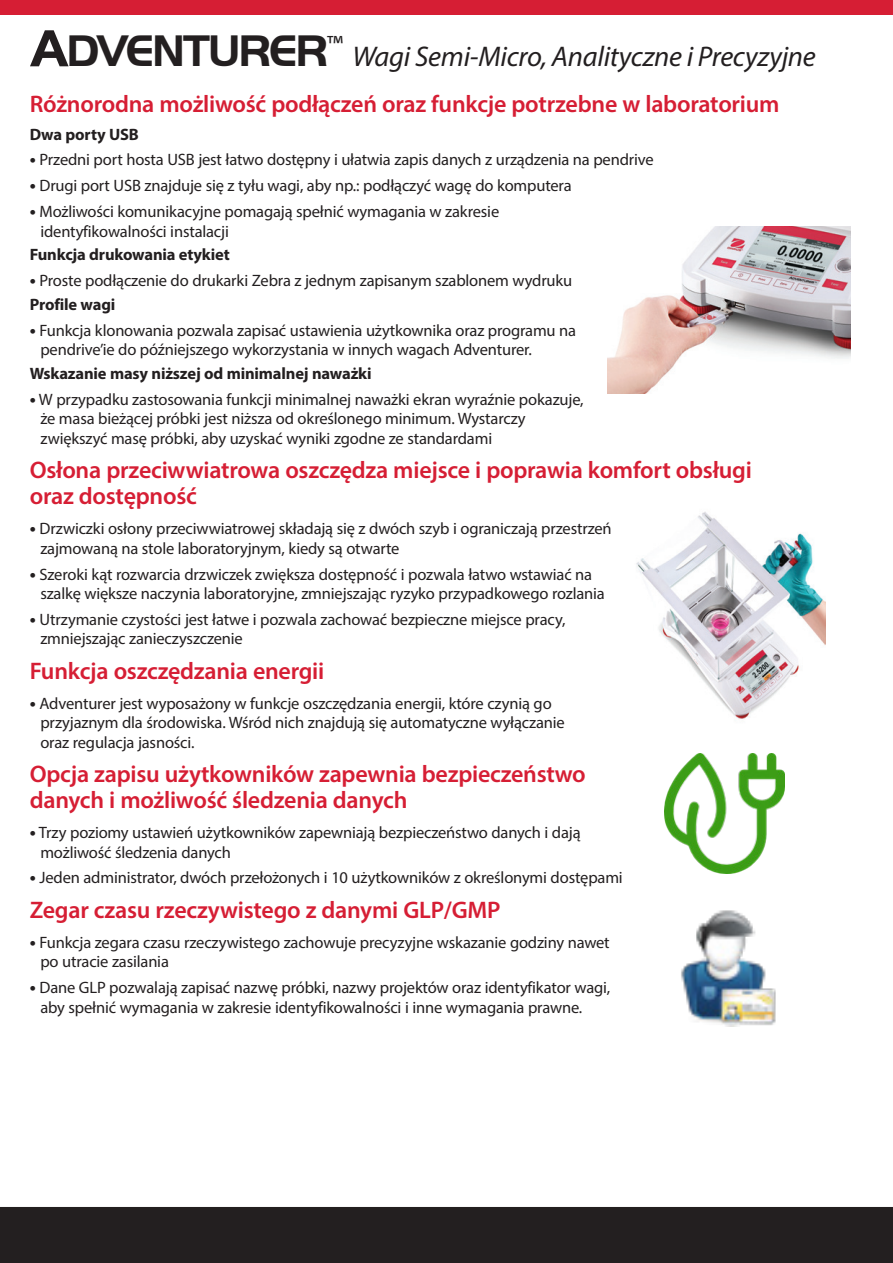
<style>
.page{position:relative;width:893px;height:1263px;background:#fff}
.page>*{position:absolute;margin:0;border:0;box-sizing:border-box;transform-origin:0 0}
.Back_Product_Name{font:italic 28.5px "Myriad Pro";letter-spacing:-.01em;color:#231f20}
.Interior_Paragraph_Head{font:600 24px/25.8px "Myriad Pro";letter-spacing:-.01em;color:#d61e34}
.Interior_Copy_Text{font:16.5px/19.5px "Myriad Pro";letter-spacing:-.01em;color:#231f20}
.Interior_Copy_Text-2{font:700 16.5px "Myriad Pro";letter-spacing:-.01em;color:#231f20}
.s1{font-family:"Handel Got D";font-weight:700;font-style:normal;font-size:54px}
.s2{font-family:"Handel Got D";font-weight:700;font-style:normal;font-size:45.9px}
.s3{font-weight:700;font-size:18px}
</style>
<div class="page">
<div style="left:0;top:0;width:893px;height:15px;background:#d61e34"></div>
<div style="left:0;top:1207px;width:893px;height:56px;background:#231f20"></div>
<img style="left:636px;top:512px;width:190px;height:207px">
<img style="left:608px;top:226px;width:242px;height:167px">
<img style="left:664px;top:754px;width:120px;height:120px">
<img style="left:681px;top:910px;width:95px;height:116px">
<p class="Back_Product_Name" style="left:30px;top:39px;width:787px"><span class="s1">A</span><span class="s2">DVENTURER</span><sup>™</sup> Wagi Semi-Micro, Analityczne i Precyzyjne</p>
<p class="Interior_Paragraph_Head" style="left:30px;top:90px;width:751px">Różnorodna możliwość podłączeń oraz funkcje potrzebne w laboratorium</p>
<p class="Interior_Copy_Text-2" style="left:30px;top:123px;width:111px">Dwa porty USB</p>
<p class="Interior_Copy_Text" style="left:30px;top:150px;width:625px"><span class="s3">•</span> Przedni port hosta USB jest łatwo dostępny i ułatwia zapis danych z urządzenia na pendrive</p>
<p class="Interior_Copy_Text" style="left:30px;top:176px;width:543px"><span class="s3">•</span> Drugi port USB znajduje się z tyłu wagi, aby np.: podłączyć wagę do komputera</p>
<p class="Interior_Copy_Text" style="left:40px;top:202px;width:460px;text-indent:-11px"><span class="s3">•</span> Możliwości komunikacyjne pomagają spełnić wymagania w zakresie identyfikowalności instalacji</p>
<p class="Interior_Copy_Text-2" style="left:30px;top:244px;width:202px">Funkcja drukowania etykiet</p>
<p class="Interior_Copy_Text" style="left:30px;top:271px;width:544px"><span class="s3">•</span> Proste podłączenie do drukarki Zebra z jednym zapisanym szablonem wydruku</p>
<p class="Interior_Copy_Text-2" style="left:30px;top:294px;width:87px">Profile wagi</p>
<p class="Interior_Copy_Text" style="left:40px;top:320px;width:537px;text-indent:-11px"><span class="s3">•</span> Funkcja klonowania pozwala zapisać ustawienia użytkownika oraz programu na pendrive’ie do późniejszego wykorzystania w innych wagach Adventurer.</p>
<p class="Interior_Copy_Text-2" style="left:30px;top:363px;width:343px">Wskazanie masy niższej od minimalnej naważki</p>
<p class="Interior_Copy_Text" style="left:40px;top:389px;width:545px;text-indent:-11px"><span class="s3">•</span> W przypadku zastosowania funkcji minimalnej naważki ekran wyraźnie pokazuje, że masa bieżącej próbki jest niższa od określonego minimum. Wystarczy zwiększyć masę próbki, aby uzyskać wyniki zgodne ze standardami</p>
<p class="Interior_Paragraph_Head" style="left:30px;top:457px;width:723px">Osłona przeciwwiatrowa oszczędza miejsce i poprawia komfort obsługi oraz dostępność</p>
<p class="Interior_Copy_Text" style="left:40px;top:519px;width:573px;text-indent:-11px"><span class="s3">•</span> Drzwiczki osłony przeciwwiatrowej składają się z dwóch szyb i ograniczają przestrzeń zajmowaną na stole laboratoryjnym, kiedy są otwarte</p>
<p class="Interior_Copy_Text" style="left:40px;top:564px;width:566px;text-indent:-11px"><span class="s3">•</span> Szeroki kąt rozwarcia drzwiczek zwiększa dostępność i pozwala łatwo wstawiać na szalkę większe naczynia laboratoryjne, zmniejszając ryzyko przypadkowego rozlania</p>
<p class="Interior_Copy_Text" style="left:40px;top:609px;width:527px;text-indent:-11px"><span class="s3">•</span> Utrzymanie czystości jest łatwe i pozwala zachować bezpieczne miejsce pracy, zmniejszając zanieczyszczenie</p>
<p class="Interior_Paragraph_Head" style="left:30px;top:657px;width:296px">Funkcja oszczędzania energii</p>
<p class="Interior_Copy_Text" style="left:40px;top:693px;width:526px;text-indent:-11px"><span class="s3">•</span> Adventurer jest wyposażony w funkcje oszczędzania energii, które czynią go przyjaznym dla środowiska. Wśród nich znajdują się automatyczne wyłączanie oraz regulacja jasności.</p>
<p class="Interior_Paragraph_Head" style="left:30px;top:760px;width:558px">Opcja zapisu użytkowników zapewnia bezpieczeństwo danych i możliwość śledzenia danych</p>
<p class="Interior_Copy_Text" style="left:40px;top:822px;width:542px;text-indent:-11px"><span class="s3">•</span> Trzy poziomy ustawień użytkowników zapewniają bezpieczeństwo danych i dają możliwość śledzenia danych</p>
<p class="Interior_Copy_Text" style="left:30px;top:868px;width:594px"><span class="s3">•</span> Jeden administrator, dwóch przełożonych i 10 użytkowników z określonymi dostępami</p>
<p class="Interior_Paragraph_Head" style="left:30px;top:896px;width:472px">Zegar czasu rzeczywistego z danymi GLP/GMP</p>
<p class="Interior_Copy_Text" style="left:40px;top:932px;width:571px;text-indent:-11px"><span class="s3">•</span> Funkcja zegara czasu rzeczywistego zachowuje precyzyjne wskazanie godziny nawet po utracie zasilania</p>
<p class="Interior_Copy_Text" style="left:40px;top:978px;width:571px;text-indent:-11px"><span class="s3">•</span> Dane GLP pozwalają zapisać nazwę próbki, nazwy projektów oraz identyfikator wagi, aby spełnić wymagania w zakresie identyfikowalności i inne wymagania prawne.</p>
</div>
